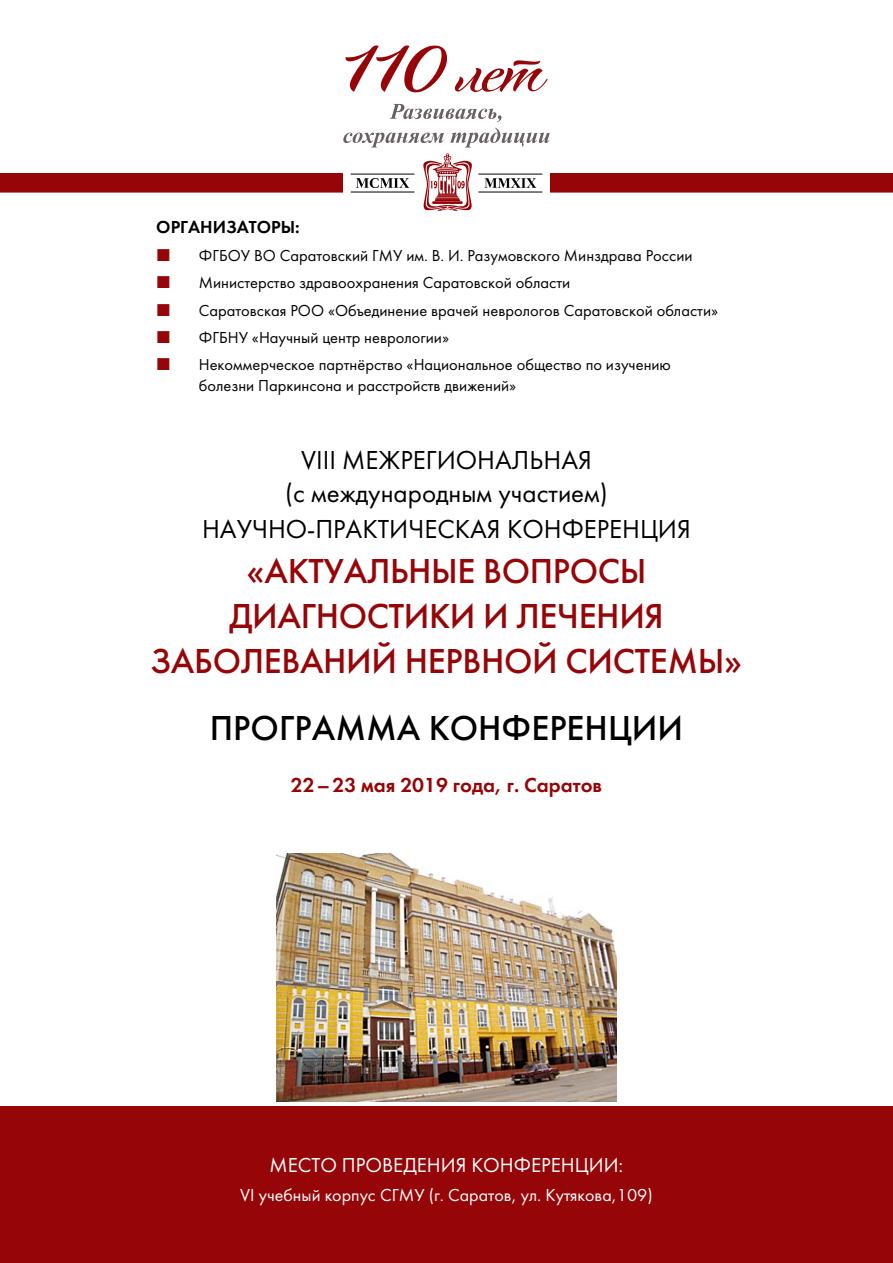
<style>
.page{position:relative;width:893px;height:1263px;background:#fff}
.page>*{position:absolute;margin:0;border:0;box-sizing:border-box;transform-origin:0 0}
.t1{font:700 36px/45px "DP Futura";letter-spacing:-.01em;color:#960507;text-align:center}
.t2{font:700 36px "DP Futura";color:#000}
.t3{font:27px/33px "DP Futura Demi";color:#000}
.t4{font:27px "DP Futura Demi";letter-spacing:.1em;color:#000}
.t5{font:21px "DP Futura Demi";color:#fff}
.t6{font:700 21px "DP Futura Demi";color:#960507}
.t7{font:18px "DP Futura Demi";color:#fff}
.t8{font:700 18px "DP Futura Demi";color:#000}
.t9{font:16.5px/27.3px "DP Futura Demi";color:#000}
</style>
<div class="page">
<div style="left:0;top:1107px;width:893px;height:156px;background:#960507"></div>
<img style="left:276px;top:853px;width:341px;height:248px">
<hr style="left:0;top:190px;width:893px;height:3px;background:#960507">
<div style="left:0;top:173px;width:893px;height:18px;background:#960507"></div>
<div style="left:343px;top:45px;width:207px;height:166px;background:#fff"></div>
<svg style="left:423px;top:153px;width:49px;height:58px"></svg>
<svg style="left:356px;top:178px;width:53px;height:10px"></svg>
<svg style="left:484px;top:178px;width:52px;height:10px"></svg>
<hr style="left:478px;top:174px;width:64px;height:1px;background:#000">
<hr style="left:478px;top:192px;width:64px;height:1px;background:#000">
<hr style="left:351px;top:174px;width:63px;height:1px;background:#000">
<hr style="left:351px;top:192px;width:63px;height:1px;background:#000">
<svg style="left:389px;top:104px;width:112px;height:18px"></svg>
<svg style="left:343px;top:133px;width:101px;height:14px"></svg>
<svg style="left:450px;top:128px;width:100px;height:19px"></svg>
<svg style="left:345px;top:45px;width:102px;height:48px"></svg>
<svg style="left:455px;top:60px;width:93px;height:32px"></svg>
<p class="t8" style="left:156px;top:217px;width:145px">ОРГАНИЗАТОРЫ:</p>
<p class="t9" style="left:199px;top:242px;width:521px">ФГБОУ ВО Саратовский ГМУ им. В. И. Разумовского Минздрава России Министерство здравоохранения Саратовской области<br>Саратовская РОО «Объединение врачей неврологов Саратовской области» ФГБНУ «Научный центр неврологии»<br>Некоммерческое партнёрство «Национальное общество по изучению</p>
<p class="t9" style="left:199px;top:373px;width:319px">болезни Паркинсона и расстройств движений»</p>
<h2 class="t3" style="left:301px;top:444px;width:142px">VIII м ежрегион</h2>
<h2 class="t3" style="left:285px;top:444px;width:324px;text-indent:210px">альная (с международным участием)</h2>
<h2 class="t4" style="left:202px;top:515px;width:341px">научно-практическая конф</h2>
<h2 class="t3" style="left:584px;top:513px;width:109px">еренция</h2>
<h1 class="t1" style="left:151px;top:549px;width:593px">«АКТУАЛЬНЫЕ ВОПРОСЫ<br>ДИАГНОСТИКИ И ЛЕЧЕНИЯ<br>ЗАБОЛЕВАНИЙ НЕРВНОЙ СИСТЕМЫ»</h1>
<h1 class="t2" style="left:210px;top:708px;width:48px">Программа</h1>
<h1 class="t2" style="left:429px;top:708px;width:24px">кон</h1>
<h1 class="t2" style="left:502px;top:708px;width:49px">ферен</h1>
<h1 class="t2" style="left:608px;top:708px;width:48px">ции</h1>
<p class="t6" style="left:291px;top:774px;width:313px">22 – 23 мая 2019 года, г. Саратов</p>
<p class="t5" style="left:270px;top:1155px;width:64px">Местопров</p>
<p class="t5" style="left:393px;top:1155px;width:107px">едения конф</p>
<p class="t5" style="left:531px;top:1155px;width:94px">еренции:</p>
<p class="t7" style="left:240px;top:1185px;width:414px">VI учебный корпус СГМУ (г. Саратов, ул. Кутякова,109)</p>
</div>
